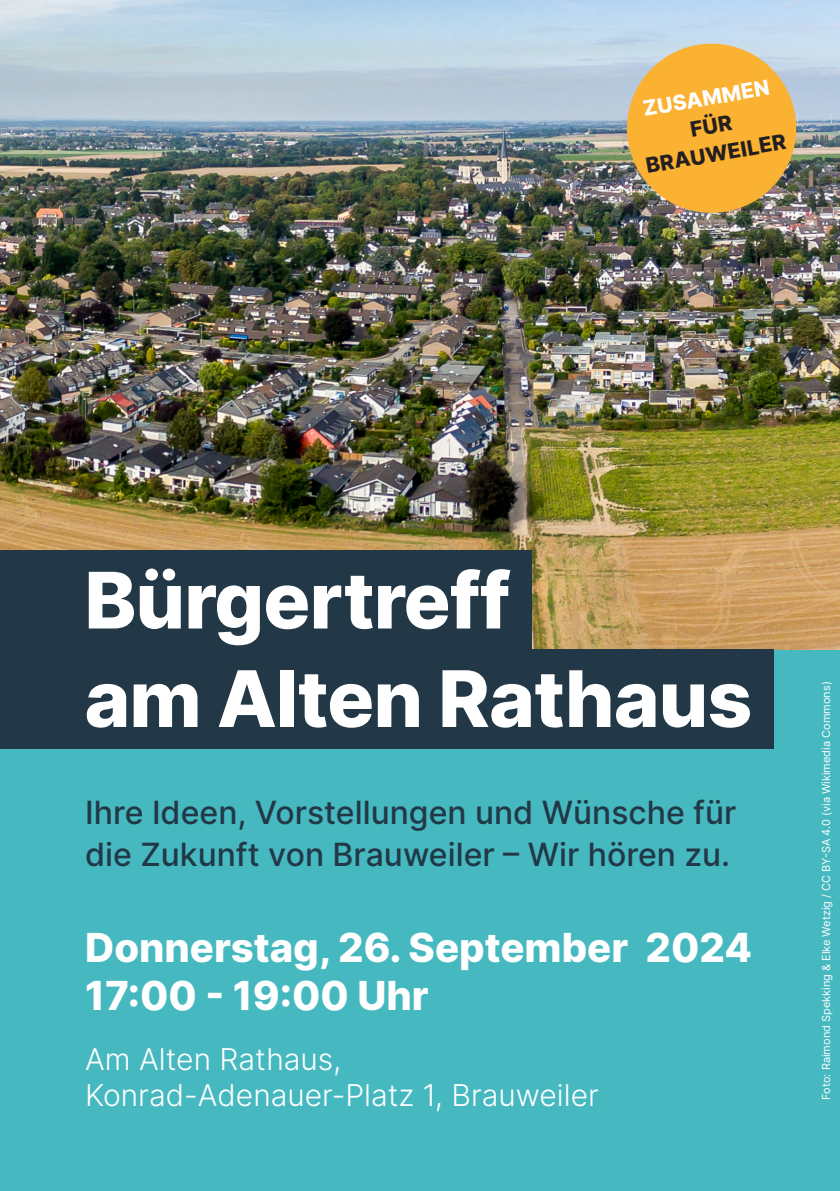
<style>
.page{position:relative;width:840px;height:1191px;background:#fff}
.page>*{position:absolute;margin:0;border:0;box-sizing:border-box;transform-origin:0 0}
.t1{font:800 78px/98.4px "Inter";letter-spacing:-.01em;color:#fff}
.t2{font:800 40px/48px "Inter";color:#fff}
.t3{font:500 32px/42px "Inter";color:#223847}
.t4{font:300 30px/36px "Inter";color:#fff}
.t5{font:800 21px/28.2px "Inter";color:#231f20;text-align:center}
.t6{font:800 21px "Inter";color:#fff}
.t7{font:11px "Inter";color:#fff}
</style>
<div class="page">
<div style="left:0;top:0;width:839px;height:1191px;background:#46b9c0"></div>
<img style="left:0;top:0;width:839px;height:649px">
<div style="left:0;top:550px;width:531px;height:99px;background:#223847"></div>
<div style="left:0;top:649px;width:773px;height:99px;background:#223847"></div>
<img style="left:619px;top:37px;width:183px;height:183px">
<p class="t6" style="left:640px;top:96px;width:129px;rotate:-10deg">ZUSAMMEN</p>
<p class="t5" style="left:638px;top:124px;width:143px;rotate:-10deg">FÜR<br>BRAUWEILER</p>
<h1 class="t1" style="left:84px;top:551px;width:669px">Bürgertreff<br>am Alten Rathaus</h1>
<p class="t3" style="left:85px;top:791px;width:652px">Ihre Ideen, Vorstellungen und Wünsche für die Zukunft von Brauweiler – Wir hören zu.</p>
<p class="t2" style="left:85px;top:923px;width:668px">Donnerstag, 26. September 2024<br>17:00 - 19:00 Uhr</p>
<p class="t4" style="left:85px;top:1041px;width:515px">Am Alten Rathaus,<br>Konrad-Adenauer-Platz 1, Brauweiler</p>
<p class="t7" style="left:819px;top:1099px;width:420px;rotate:-90deg">Foto: Raimond Spekking &amp; Elke Wetzig / CC BY-SA 4.0 (via Wikimedia Commons)</p>
</div>
